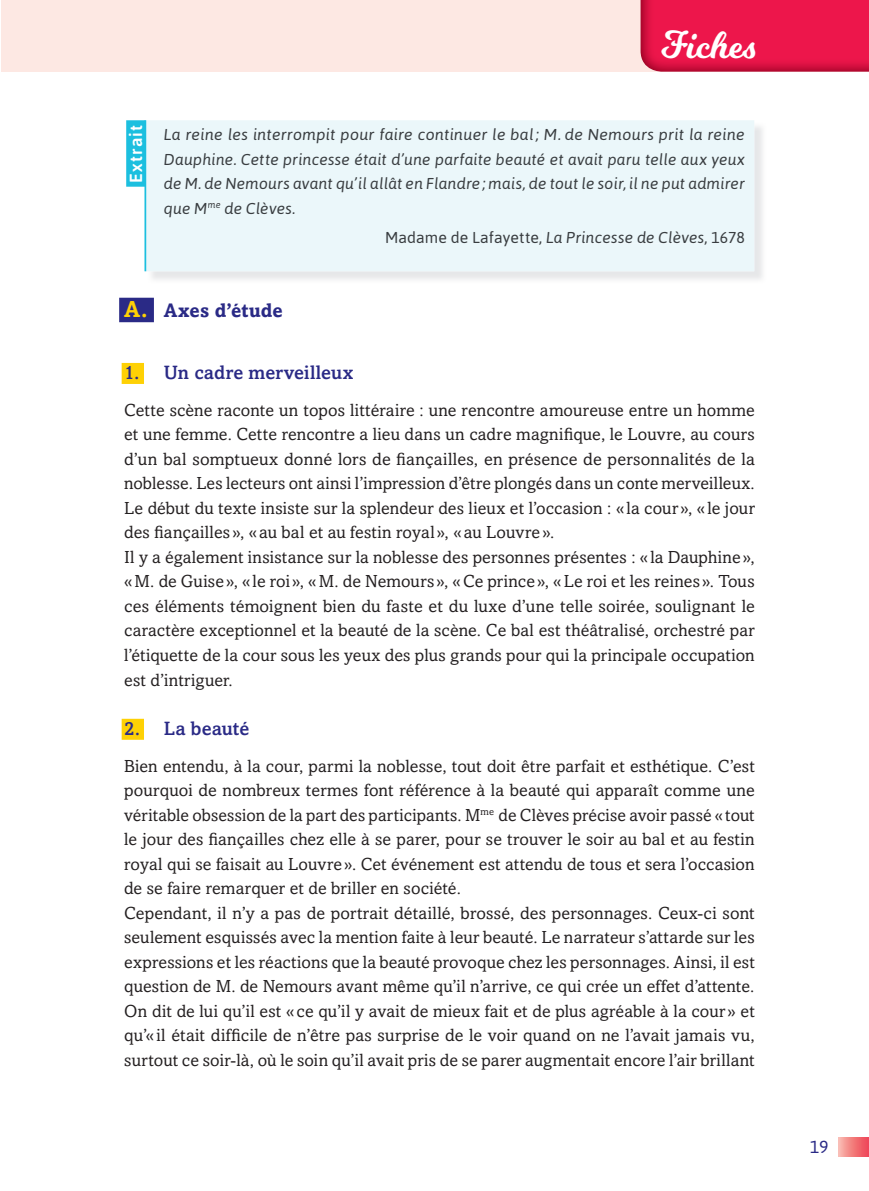
<style>
.page{position:relative;width:869px;height:1191px;background:#fff}
.page>*{position:absolute;margin:0;border:0;box-sizing:border-box;transform-origin:0 0}
.t1{font:38.5px "Milkshake";color:#fff}
.t2{font:500 19.25px "Amasis MT Std";letter-spacing:.005em;color:#2a2a86}
.t3{font:700 19.25px "Amasis MT Std";letter-spacing:.01em;color:#2a2a86}
.t4{font:17.5px/24.5px "Amasis MT Std";letter-spacing:.01em;color:#231f20}
.t5{font:500 17.5px "Asap";letter-spacing:.06em;color:#fff}
.t6{font:17.5px "Asap";color:#2a2a86}
.t7{font:italic 15.75px/24.5px "Asap";letter-spacing:.01em;color:#393d40;text-align:justify}
.t8{font:15.75px "Asap";letter-spacing:.005em;color:#393d40}
.s1{font-style:italic}
.s2{font-size:22.75px;color:#fed105}
</style>
<div class="page">
<div style="left:1px;top:0;width:867px;height:72px;background:#fde8e3"></div>
<img style="left:640px;top:0;width:228px;height:72px">
<div style="left:838px;top:1137px;width:30px;height:19px;background:linear-gradient(to right,#f8b9ae,#ee4855)"></div>
<div style="left:119px;top:298px;width:35px;height:24px;background:#2a2a86"></div>
<div style="left:122px;top:363px;width:22px;height:21px;background:#fed105"></div>
<div style="left:122px;top:719px;width:22px;height:21px;background:#fed105"></div>
<div style="left:146px;top:120px;width:608px;height:151px;background:#ebf7fa"></div>
<div style="left:165px;top:128px;width:579px;height:15px;background:#ebf7fa"></div>
<div style="left:164px;top:153px;width:580px;height:15px;background:#ebf7fa"></div>
<div style="left:164px;top:177px;width:580px;height:15px;background:#ebf7fa"></div>
<div style="left:164px;top:203px;width:43px;height:14px;background:#ebf7fa"></div>
<div style="left:208px;top:203px;width:12px;height:5px;background:#ebf7fa"></div>
<div style="left:221px;top:202px;width:73px;height:12px;background:#ebf7fa"></div>
<div style="left:386px;top:231px;width:156px;height:15px;background:#ebf7fa"></div>
<div style="left:546px;top:231px;width:157px;height:12px;background:#ebf7fa"></div>
<div style="left:704px;top:232px;width:39px;height:13px;background:#ebf7fa"></div>
<div style="left:126px;top:120px;width:19px;height:67px;background:#1cbfdf"></div>
<hr style="left:144px;top:120px;width:2px;height:151px;background:#1cbfdf">
<h1 class="t1" style="left:661px;top:31px;width:95px">Fiches</h1>
<p class="t5" style="left:129px;top:183px;width:59px;rotate:-90deg">Extrait</p>
<p class="t7" style="left:164px;top:124px;width:582px">La reine les interrompit pour faire continuer le bal ; M. de Nemours prit la reine Dauphine. Cette princesse était d’une parfaite beauté et avait paru telle aux yeux de M. de Nemours avant qu’il allât en Flandre ; mais, de tout le soir, il ne put admirer que M<sup>me</sup> de Clèves.</p>
<p class="t8" style="left:385px;top:231px;width:361px">Madame de Lafayette, <span class="s1">La Princesse de Clèves</span>, 1678</p>
<p class="t3" style="left:124px;top:303px;width:160px"><span class="s2">A.</span> Axes d’étude</p>
<p class="t2" style="left:124px;top:365px;width:230px">1. Un cadre merveilleux</p>
<p class="t4" style="left:124px;top:399px;width:632px">Cette scène raconte un topos littéraire : une rencontre amoureuse entre un homme et une femme. Cette rencontre a lieu dans un cadre magnifique, le Louvre, au cours d’un bal somptueux donné lors de fiançailles, en présence de personnalités de la noblesse. Les lecteurs ont ainsi l’impression d’être plongés dans un conte merveilleux.<br>Le début du texte insiste sur la splendeur des lieux et l’occasion : « la cour », « le jour des fiançailles », « au bal et au festin royal », « au Louvre ».<br>Il y a également insistance sur la noblesse des personnes présentes : « la Dauphine », « M. de Guise », « le roi », « M. de Nemours », « Ce prince », « Le roi et les reines ». Tous ces éléments témoignent bien du faste et du luxe d’une telle soirée, soulignant le caractère exceptionnel et la beauté de la scène. Ce bal est théâtralisé, orchestré par l’étiquette de la cour sous les yeux des plus grands pour qui la principale occupation est d’intriguer.</p>
<p class="t2" style="left:124px;top:721px;width:127px">2. La beauté</p>
<p class="t4" style="left:124px;top:755px;width:632px">Bien entendu, à la cour, parmi la noblesse, tout doit être parfait et esthétique. C’est pourquoi de nombreux termes font référence à la beauté qui apparaît comme une véritable obsession de la part des participants. M<sup>me</sup> de Clèves précise avoir passé « tout le jour des fiançailles chez elle à se parer, pour se trouver le soir au bal et au festin royal qui se faisait au Louvre ». Cet événement est attendu de tous et sera l’occasion de se faire remarquer et de briller en société.<br>Cependant, il n’y a pas de portrait détaillé, brossé, des personnages. Ceux-ci sont seulement esquissés avec la mention faite à leur beauté. Le narrateur s’attarde sur les expressions et les réactions que la beauté provoque chez les personnages. Ainsi, il est question de M. de Nemours avant même qu’il n’arrive, ce qui crée un effet d’attente.<br>On dit de lui qu’il est « ce qu’il y avait de mieux fait et de plus agréable à la cour » et qu’« il était difficile de n’être pas surprise de le voir quand on ne l’avait jamais vu, surtout ce soir-là, où le soin qu’il avait pris de se parer augmentait encore l’air brillant</p>
<p class="t6" style="left:809px;top:1140px;width:20px">19</p>
</div>
